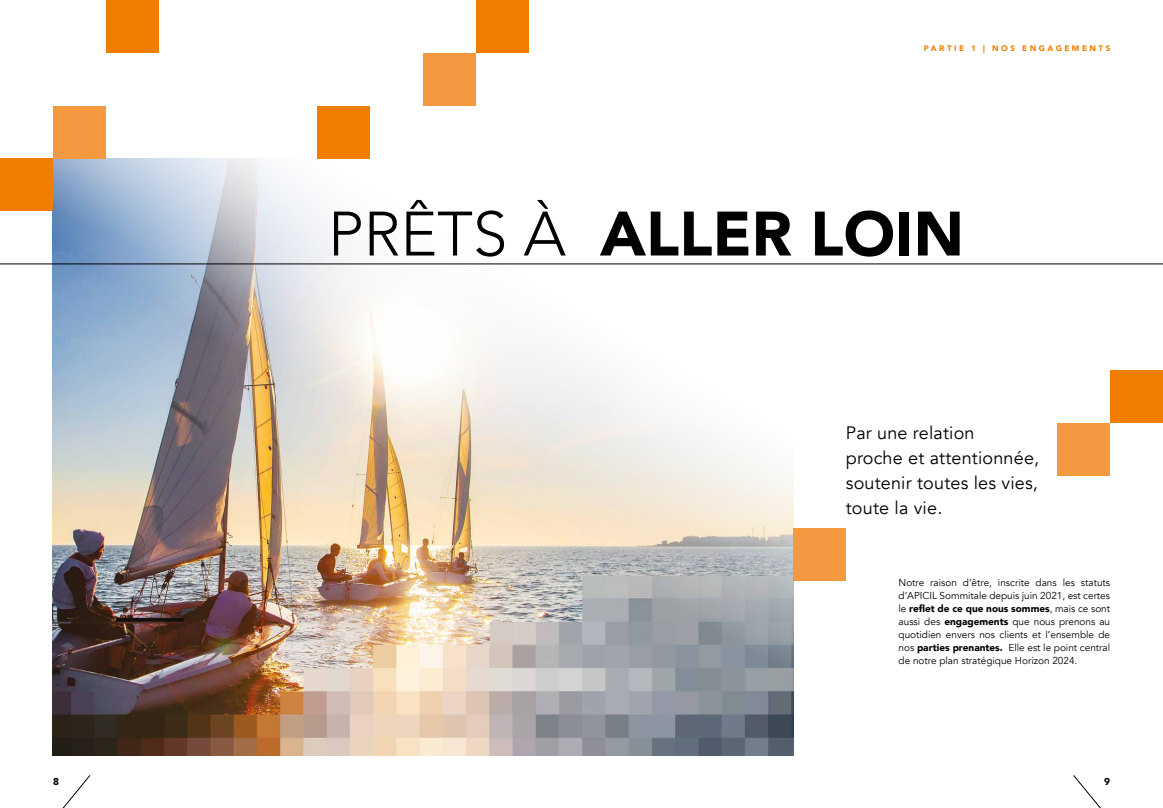
<style>
.page{position:relative;width:1163px;height:808px;background:#fff}
.page>*{position:absolute;margin:0;border:0;box-sizing:border-box;transform-origin:0 0}
.t1{font:900 62px "Avenir";color:#000}
.t2{font:18px/24.8px "Avenir";letter-spacing:.01em;color:#000}
.t3{font:10px/13px "Avenir";color:#000;text-align:justify}
.t4{font:900 10px "Avenir";color:#000}
.t5{font:900 8px "Avenir";letter-spacing:.315em;color:#ef7d00}
.s1{font-weight:300}
.s2{font-weight:900}
</style>
<div class="page">
<img style="left:53px;top:158px;width:740px;height:597px">
<div style="left:53px;top:106px;width:53px;height:53px;background:#f4993f"></div>
<div style="left:106px;top:0;width:52px;height:53px;background:#ef7d00"></div>
<div style="left:0;top:159px;width:53px;height:52px;background:#ef7d00"></div>
<div style="left:317px;top:106px;width:53px;height:52px;background:#ef7d00"></div>
<div style="left:476px;top:0;width:52px;height:53px;background:#ef7d00"></div>
<div style="left:1109px;top:370px;width:53px;height:53px;background:#ef7d00"></div>
<div style="left:423px;top:53px;width:52px;height:53px;background:#f4993f"></div>
<div style="left:1057px;top:423px;width:52px;height:52px;background:#f4993f"></div>
<div style="left:793px;top:528px;width:52px;height:53px;background:#f4993f"></div>
<hr style="left:0;top:264px;width:1162px;height:1px;background:#000">
<svg style="left:1073px;top:775px;width:28px;height:33px"></svg>
<svg style="left:62px;top:775px;width:28px;height:33px"></svg>
<p class="t5" style="left:923px;top:41px;width:188px">PARTIE 1 | NOS ENGAGEMENTS</p>
<h1 class="t1" style="left:328px;top:181px;width:637px"><span class="s1">PRÊTS À</span> ALLER LOIN</h1>
<h2 class="t2" style="left:845px;top:421px;width:195px">Par une relation<br>proche et attentionnée, soutenir toutes les vies, toute la vie.</h2>
<p class="t3" style="left:898px;top:576px;width:213px">Notre raison d’être, inscrite dans les statuts d’APICIL Sommitale depuis juin 2021, est certes le <span class="s2">reflet de ce que nous sommes</span>, mais ce sont aussi des <span class="s2">engagements</span> que nous prenons au quotidien envers nos clients et l’ensemble de nos <span class="s2">parties prenantes.</span> Elle est le point central de notre plan stratégique Horizon 2024.</p>
<p class="t4" style="left:53px;top:773px;width:7px">8</p>
<p class="t4" style="left:1103px;top:773px;width:7px">9</p>
</div>
